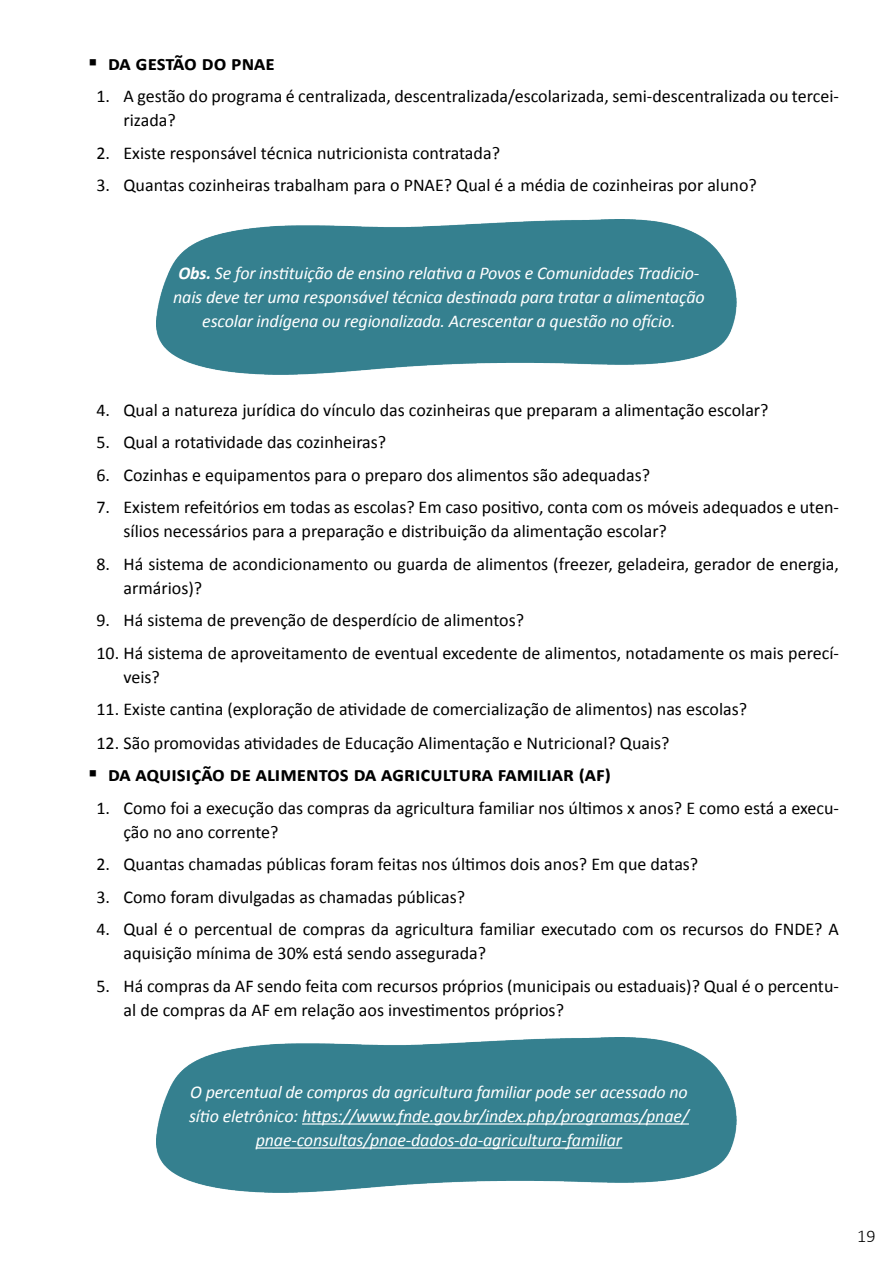
<style>
.page{position:relative;width:893px;height:1263px;background:#fff}
.page>*{position:absolute;margin:0;border:0;box-sizing:border-box;transform-origin:0 0}
.t1{font:700 21px "Calibri";color:#000}
.t2{font:18px/24px "Calibri";color:#000}
.t3{font:italic 18px/24px "Calibri";letter-spacing:-.01em;color:#fff;text-align:center}
.t4{font:300 18px "Calibri";color:#000}
.s1{font-weight:700}
</style>
<div class="page">
<img style="left:156px;top:219px;width:581px;height:155px">
<img style="left:156px;top:1037px;width:581px;height:156px">
<hr style="left:302px;top:1123px;width:387px;height:1px;background:#fff">
<hr style="left:256px;top:1147px;width:366px;height:1px;background:#fff">
<p class="t1" style="left:108px;top:48px;width:145px">Da Gestão do PNAE</p>
<p class="t2" style="left:124px;top:84px;width:717px;text-indent:-27px">1. A gestão do programa é centralizada, descentralizada/escolarizada, semi-descentralizada ou tercei&shy;rizada?</p>
<p class="t2" style="left:97px;top:140px;width:405px">2. Existe responsável técnica nutricionista contratada?</p>
<p class="t2" style="left:97px;top:173px;width:662px">3. Quantas cozinheiras trabalham para o PNAE? Qual é a média de cozinheiras por aluno?</p>
<p class="t3" style="left:173px;top:261px;width:533px"><span class="s1">Obs.</span> Se for instituição de ensino relativa a Povos e Comunidades Tradicio&shy;nais deve ter uma responsável técnica destinada para tratar a alimentação escolar indígena ou regionalizada. Acrescentar a questão no ofício.</p>
<p class="t2" style="left:97px;top:397px;width:674px">4. Qual a natureza jurídica do vínculo das cozinheiras que preparam a alimentação escolar?</p>
<p class="t2" style="left:97px;top:430px;width:291px">5. Qual a rotatividade das cozinheiras?</p>
<p class="t2" style="left:97px;top:462px;width:555px">6. Cozinhas e equipamentos para o preparo dos alimentos são adequadas?</p>
<p class="t2" style="left:124px;top:495px;width:717px;text-indent:-27px">7. Existem refeitórios em todas as escolas? Em caso positivo, conta com os móveis adequados e uten&shy;sílios necessários para a preparação e distribuição da alimentação escolar?</p>
<p class="t2" style="left:124px;top:551px;width:717px;text-indent:-27px">8. Há sistema de acondicionamento ou guarda de alimentos (freezer, geladeira, gerador de energia, armários)?</p>
<p class="t2" style="left:97px;top:608px;width:429px">9. Há sistema de prevenção de desperdício de alimentos?</p>
<p class="t2" style="left:124px;top:640px;width:717px;text-indent:-27px">10. Há sistema de aproveitamento de eventual excedente de alimentos, notadamente os mais perecí&shy;veis?</p>
<p class="t2" style="left:97px;top:697px;width:652px">11. Existe cantina (exploração de atividade de comercialização de alimentos) nas escolas?</p>
<p class="t2" style="left:97px;top:730px;width:575px">12. São promovidas atividades de Educação Alimentação e Nutricional? Quais?</p>
<p class="t1" style="left:108px;top:759px;width:505px">Da Aquisição de Alimentos da Ag ricultura Familiar (AF)</p>
<p class="t2" style="left:124px;top:795px;width:717px;text-indent:-27px">1. Como foi a execução das compras da agricultura familiar nos últimos x anos? E como está a execu&shy;ção no ano corrente?</p>
<p class="t2" style="left:97px;top:852px;width:603px">2. Quantas chamadas públicas foram feitas nos últimos dois anos? Em que datas?</p>
<p class="t2" style="left:97px;top:884px;width:370px">3. Como foram divulgadas as chamadas públicas?</p>
<p class="t2" style="left:124px;top:917px;width:717px;text-indent:-27px">4. Qual é o percentual de compras da agricultura familiar executado com os recursos do FNDE? A aquisição mínima de 30% está sendo assegurada?</p>
<p class="t2" style="left:124px;top:973px;width:717px;text-indent:-27px">5. Há compras da AF sendo feita com recursos próprios (municipais ou estaduais)? Qual é o percentu&shy;al de compras da AF em relação aos investimentos próprios?</p>
<p class="t3" style="left:189px;top:1079px;width:501px">O percentual de compras da agricultura familiar pode ser acessado no sítio eletrônico: https://www.fnde.gov.br/index.php/programas/pnae/ pnae-consultas/pnae-dados-da-agricultura-familiar</p>
<p class="t4" style="left:857px;top:1225px;width:20px">19</p>
</div>
